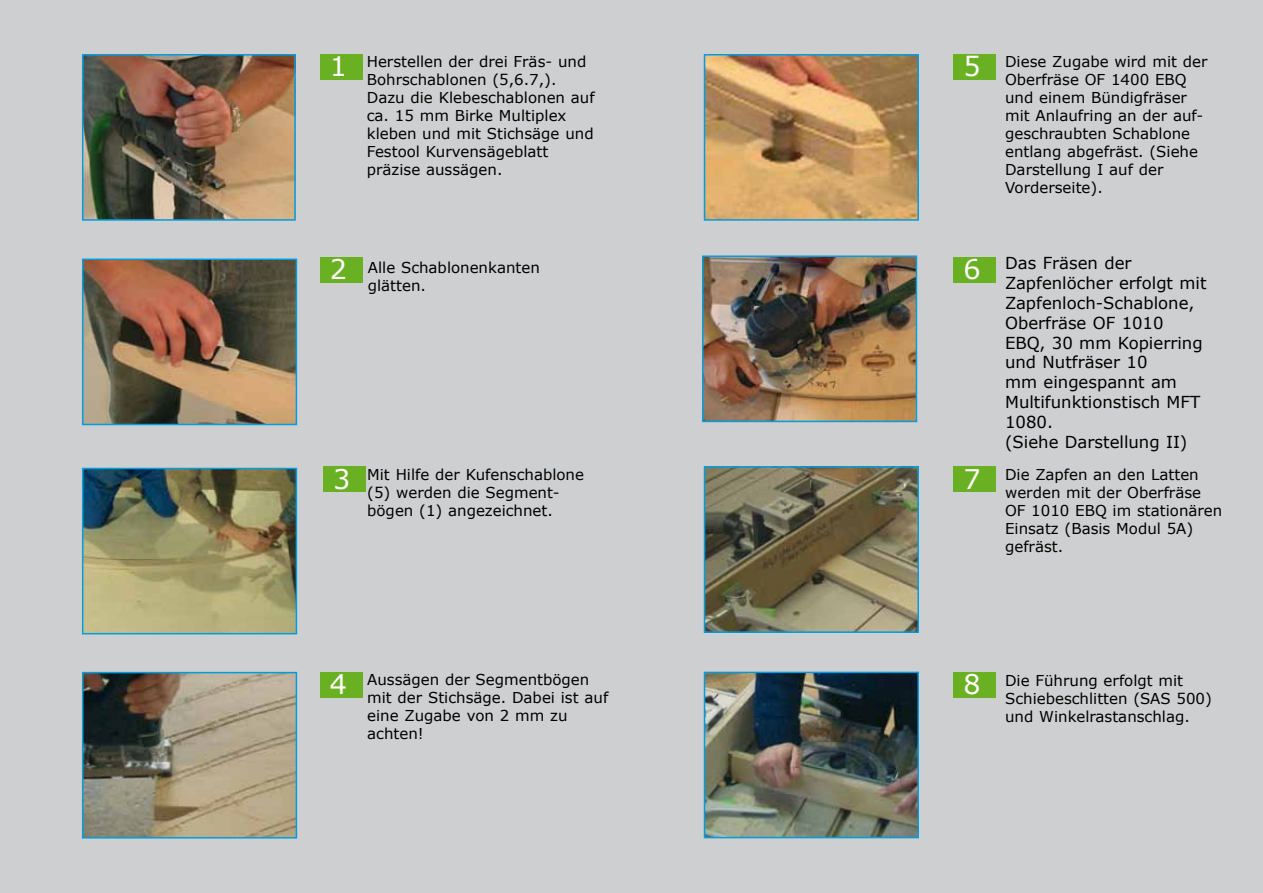
<style>
.page{position:relative;width:1263px;height:893px;background:#cecfd0}
.page>*{position:absolute;margin:0;border:0;box-sizing:border-box;transform-origin:0 0}
.t1{font:27px "Verdana";color:#fff}
.t2{font:16.5px/19.8px "Verdana";color:#000}
.t3{font:15px/18px "Verdana";color:#000}
</style>
<div class="page">
<img style="left:85px;top:262px;width:209px;height:160px">
<div style="left:82px;top:259px;width:215px;height:166px;border:2px solid #009ee0"></div>
<img style="left:85px;top:471px;width:209px;height:160px">
<div style="left:82px;top:468px;width:215px;height:166px;border:2px solid #009ee0"></div>
<img style="left:85px;top:57px;width:208px;height:161px">
<div style="left:82px;top:54px;width:214px;height:167px;border:2px solid #009ee0"></div>
<img style="left:85px;top:675px;width:209px;height:160px">
<div style="left:82px;top:672px;width:215px;height:166px;border:2px solid #009ee0"></div>
<div style="left:320px;top:54px;width:42px;height:26px;background:#6ab023"></div>
<div style="left:320px;top:257px;width:42px;height:25px;background:#6ab023"></div>
<div style="left:323px;top:467px;width:43px;height:25px;background:#6ab023"></div>
<div style="left:320px;top:672px;width:42px;height:25px;background:#6ab023"></div>
<img style="left:705px;top:258px;width:209px;height:161px">
<div style="left:702px;top:255px;width:215px;height:167px;border:2px solid #009ee0"></div>
<img style="left:707px;top:469px;width:209px;height:161px">
<div style="left:704px;top:466px;width:215px;height:167px;border:2px solid #009ee0"></div>
<img style="left:707px;top:675px;width:209px;height:160px">
<div style="left:704px;top:672px;width:215px;height:166px;border:2px solid #009ee0"></div>
<img style="left:707px;top:57px;width:209px;height:161px">
<div style="left:704px;top:54px;width:215px;height:167px;border:2px solid #009ee0"></div>
<div style="left:953px;top:54px;width:43px;height:26px;background:#6ab023"></div>
<div style="left:953px;top:257px;width:43px;height:25px;background:#6ab023"></div>
<div style="left:953px;top:467px;width:43px;height:25px;background:#6ab023"></div>
<div style="left:953px;top:672px;width:43px;height:25px;background:#6ab023"></div>
<h1 class="t1" style="left:330px;top:49px;width:19px">1</h1>
<p class="t3" style="left:367px;top:52px;width:229px">Herstellen der drei Fräs- und<br>Bohrschablonen (5,6.7,).<br>Dazu die Klebeschablonen auf ca. 15 mm Birke Multiplex kleben und mit Stichsäge und<br>Festool Kurvensägeblatt präzise aussägen.</p>
<h1 class="t1" style="left:963px;top:49px;width:19px">5</h1>
<p class="t3" style="left:1005px;top:52px;width:204px">Diese Zugabe wird mit der<br>Oberfräse OF 1400 EBQ und einem Bündigfräser mit Anlaufring an der auf&shy;geschraubten Schablone entlang abgefräst. (Siehe<br>Darstellung I auf der<br>Vorderseite).</p>
<h1 class="t1" style="left:330px;top:252px;width:19px">2</h1>
<p class="t3" style="left:368px;top:258px;width:174px">Alle Schablonenkanten glätten.</p>
<h1 class="t1" style="left:333px;top:462px;width:19px">3</h1>
<p class="t3" style="left:367px;top:465px;width:218px">Mit Hilfe der Kufenschablone (5) werden die Segment&shy;bögen (1) angezeichnet.</p>
<h1 class="t1" style="left:963px;top:252px;width:19px">6</h1>
<h1 class="t1" style="left:963px;top:462px;width:19px">7</h1>
<p class="t2" style="left:1005px;top:253px;width:203px">Das Fräsen der<br>Zapfenlöcher erfolgt mit<br>Zapfenloch-Schablone,<br>Oberfräse OF 1010<br>EBQ, 30 mm Kopierring und Nutfräser 10<br>mm eingespannt am<br>Multifunktionstisch MFT<br>1080.<br>(Siehe Darstellung II)</p>
<p class="t3" style="left:1005px;top:465px;width:219px">Die Zapfen an den Latten werden mit der Oberfräse<br>OF 1010 EBQ im stationären<br>Einsatz (Basis Modul 5A) gefräst.</p>
<h1 class="t1" style="left:330px;top:667px;width:19px">4</h1>
<p class="t3" style="left:367px;top:670px;width:243px">Aussägen der Segmentbögen mit der Stichsäge. Dabei ist auf eine Zugabe von 2 mm zu achten!</p>
<h1 class="t1" style="left:963px;top:667px;width:19px">8</h1>
<p class="t3" style="left:1005px;top:671px;width:208px">Die Führung erfolgt mit<br>Schiebeschlitten (SAS 500) und Winkelrastanschlag.</p>
</div>
